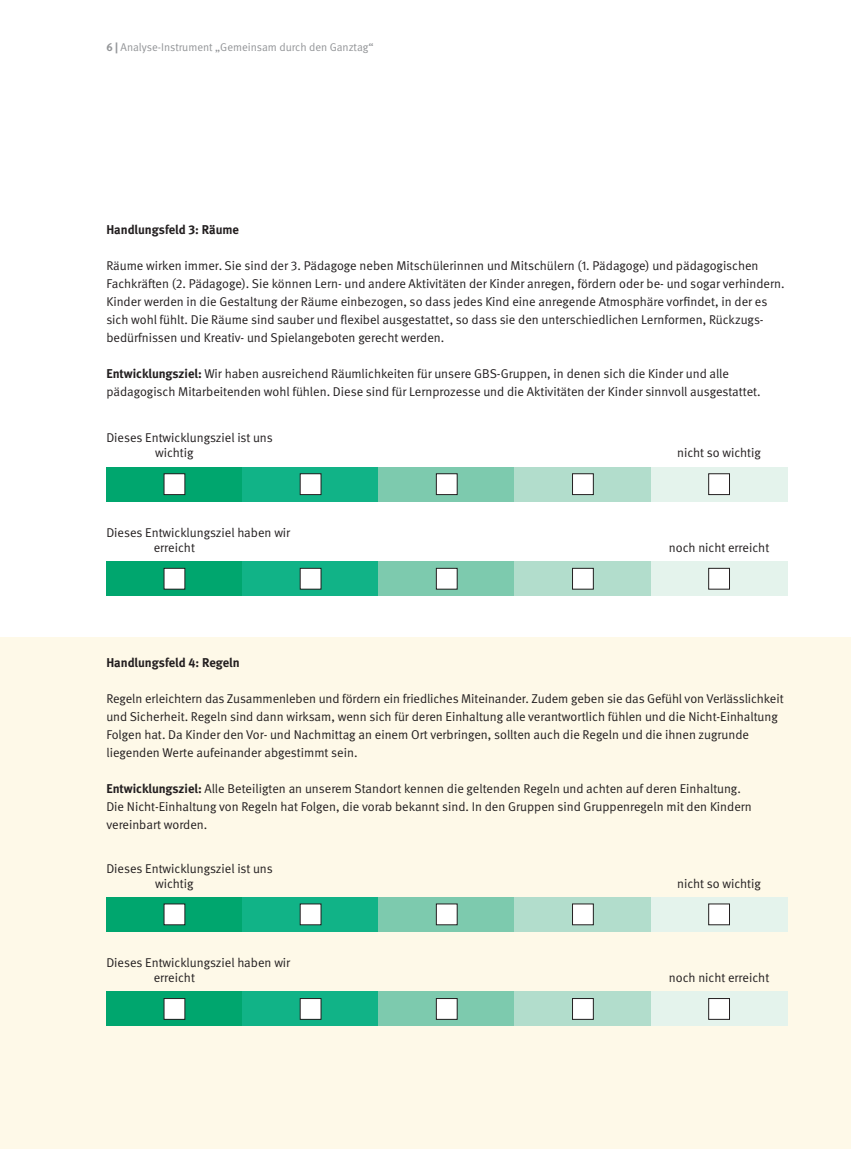
<style>
.page{position:relative;width:851px;height:1149px;background:#fff}
.page>*{position:absolute;margin:0;border:0;box-sizing:border-box;transform-origin:0 0}
.t1{font:12.75px/18px "DGUV Meta";color:#231f20}
.t2{font:700 12.75px "DGUV Meta";color:#231f20}
.t3{font:11.25px "DGUV Meta";color:#939598}
.s1{font-weight:700}
</style>
<div class="page">
<div style="left:0;top:636px;width:850px;height:512px;background:#fef9e8"></div>
<div style="left:106px;top:467px;width:136px;height:34px;background:#00a66e"></div>
<div style="left:164px;top:474px;width:21px;height:20px;background:#fff"></div>
<div style="left:164px;top:473px;width:21px;height:21px;border:1px solid #231f20"></div>
<div style="left:242px;top:467px;width:136px;height:34px;background:#11b387"></div>
<div style="left:300px;top:474px;width:21px;height:20px;background:#fff"></div>
<div style="left:378px;top:467px;width:136px;height:34px;background:#7dcaae"></div>
<div style="left:436px;top:474px;width:21px;height:20px;background:#fff"></div>
<div style="left:436px;top:473px;width:21px;height:21px;border:1px solid #231f20"></div>
<div style="left:514px;top:467px;width:137px;height:34px;background:#b2ddcc"></div>
<div style="left:572px;top:474px;width:21px;height:20px;background:#fff"></div>
<div style="left:572px;top:473px;width:21px;height:21px;border:1px solid #231f20"></div>
<div style="left:651px;top:467px;width:136px;height:34px;background:#e4f3ec"></div>
<div style="left:708px;top:474px;width:21px;height:20px;background:#fff"></div>
<div style="left:708px;top:473px;width:21px;height:21px;border:1px solid #231f20"></div>
<div style="left:106px;top:561px;width:136px;height:34px;background:#00a66e"></div>
<div style="left:164px;top:568px;width:21px;height:20px;background:#fff"></div>
<div style="left:164px;top:568px;width:21px;height:21px;border:1px solid #231f20"></div>
<div style="left:242px;top:561px;width:136px;height:34px;background:#11b387"></div>
<div style="left:300px;top:568px;width:21px;height:20px;background:#fff"></div>
<div style="left:300px;top:568px;width:21px;height:21px;border:1px solid #231f20"></div>
<div style="left:378px;top:561px;width:136px;height:34px;background:#7dcaae"></div>
<div style="left:436px;top:568px;width:21px;height:20px;background:#fff"></div>
<div style="left:436px;top:568px;width:21px;height:21px;border:1px solid #231f20"></div>
<div style="left:514px;top:561px;width:137px;height:34px;background:#b2ddcc"></div>
<div style="left:572px;top:568px;width:21px;height:20px;background:#fff"></div>
<div style="left:572px;top:568px;width:21px;height:21px;border:1px solid #231f20"></div>
<div style="left:651px;top:561px;width:136px;height:34px;background:#e4f3ec"></div>
<div style="left:708px;top:568px;width:21px;height:20px;background:#fff"></div>
<div style="left:708px;top:568px;width:21px;height:21px;border:1px solid #231f20"></div>
<div style="left:106px;top:897px;width:136px;height:34px;background:#00a66e"></div>
<div style="left:164px;top:903px;width:21px;height:21px;background:#fff"></div>
<div style="left:242px;top:897px;width:136px;height:34px;background:#11b387"></div>
<div style="left:300px;top:903px;width:21px;height:21px;background:#fff"></div>
<div style="left:378px;top:897px;width:136px;height:34px;background:#7dcaae"></div>
<div style="left:436px;top:903px;width:21px;height:21px;background:#fff"></div>
<div style="left:514px;top:897px;width:137px;height:34px;background:#b2ddcc"></div>
<div style="left:572px;top:903px;width:21px;height:21px;background:#fff"></div>
<div style="left:651px;top:897px;width:136px;height:34px;background:#e4f3ec"></div>
<div style="left:708px;top:903px;width:21px;height:21px;background:#fff"></div>
<div style="left:106px;top:991px;width:136px;height:34px;background:#00a66e"></div>
<div style="left:164px;top:998px;width:21px;height:20px;background:#fff"></div>
<div style="left:242px;top:991px;width:136px;height:34px;background:#11b387"></div>
<div style="left:300px;top:998px;width:21px;height:20px;background:#fff"></div>
<div style="left:378px;top:991px;width:136px;height:34px;background:#7dcaae"></div>
<div style="left:436px;top:998px;width:21px;height:20px;background:#fff"></div>
<div style="left:436px;top:997px;width:21px;height:22px;border:1px solid #231f20"></div>
<div style="left:514px;top:991px;width:137px;height:34px;background:#b2ddcc"></div>
<div style="left:572px;top:998px;width:21px;height:20px;background:#fff"></div>
<div style="left:572px;top:997px;width:21px;height:22px;border:1px solid #231f20"></div>
<div style="left:651px;top:991px;width:136px;height:34px;background:#e4f3ec"></div>
<div style="left:708px;top:998px;width:21px;height:20px;background:#fff"></div>
<div style="left:708px;top:997px;width:21px;height:22px;border:1px solid #231f20"></div>
<p class="t3" style="left:106px;top:43px;width:269px"><span class="s1">6 |</span> Analyse-Instrument „Gemeinsam durch den Ganztag“</p>
<p class="t2" style="left:106px;top:225px;width:134px">Handlungsfeld 3: Räume</p>
<p class="t1" style="left:106px;top:258px;width:679px">Räume wirken immer. Sie sind der 3. Pädagoge neben Mitschülerinnen und Mitschülern (1. Pädagoge) und pädagogischen Fachkräften (2. Pädagoge). Sie können Lern- und andere Aktivitäten der Kinder anregen, fördern oder be- und sogar verhindern.<br>Kinder werden in die Gestaltung der Räume einbezogen, so dass jedes Kind eine anregende Atmosphäre vorfindet, in der es sich wohl fühlt. Die Räume sind sauber und flexibel ausgestattet, so dass sie den unterschiedlichen Lernformen, Rückzugs&shy;bedürfnissen und Kreativ- und Spielangeboten gerecht werden.</p>
<p class="t1" style="left:106px;top:366px;width:655px"><span class="s1">Entwicklungsziel:</span> Wir haben ausreichend Räumlichkeiten für unsere GBS-Gruppen, in denen sich die Kinder und alle pädagogisch Mitarbeitenden wohl fühlen. Diese sind für Lernprozesse und die Aktivitäten der Kinder sinnvoll ausgestattet.</p>
<p class="t1" style="left:155px;top:431px;width:119px;line-height:15px;text-indent:-49px">Dieses Entwicklungsziel ist uns wichtig</p>
<p class="t1" style="left:677px;top:445px;width:85px">nicht so wichtig</p>
<p class="t1" style="left:154px;top:526px;width:138px;line-height:15px;text-indent:-47px">Dieses Entwicklungsziel haben wir erreicht</p>
<p class="t1" style="left:668px;top:539px;width:102px">noch nicht erreicht</p>
<p class="t2" style="left:106px;top:657px;width:135px">Handlungsfeld 4: Regeln</p>
<p class="t1" style="left:106px;top:690px;width:678px">Regeln erleichtern das Zusammenleben und fördern ein friedliches Miteinander. Zudem geben sie das Gefühl von Verlässlichkeit und Sicherheit. Regeln sind dann wirksam, wenn sich für deren Einhaltung alle verantwortlich fühlen und die Nicht-Einhaltung Folgen hat. Da Kinder den Vor- und Nachmittag an einem Ort verbringen, sollten auch die Regeln und die ihnen zugrunde liegenden Werte aufeinander abgestimmt sein.</p>
<p class="t1" style="left:106px;top:780px;width:647px"><span class="s1">Entwicklungsziel:</span> Alle Beteiligten an unserem Standort kennen die geltenden Regeln und achten auf deren Einhaltung.<br>Die Nicht-Einhaltung von Regeln hat Folgen, die vorab bekannt sind. In den Gruppen sind Gruppenregeln mit den Kindern vereinbart worden.</p>
<p class="t1" style="left:155px;top:861px;width:119px;line-height:15px;text-indent:-49px">Dieses Entwicklungsziel ist uns wichtig</p>
<p class="t1" style="left:677px;top:874px;width:85px">nicht so wichtig</p>
<p class="t1" style="left:154px;top:955px;width:138px;line-height:15px;text-indent:-47px">Dieses Entwicklungsziel haben wir erreicht</p>
<p class="t1" style="left:668px;top:969px;width:102px">noch nicht erreicht</p>
</div>
